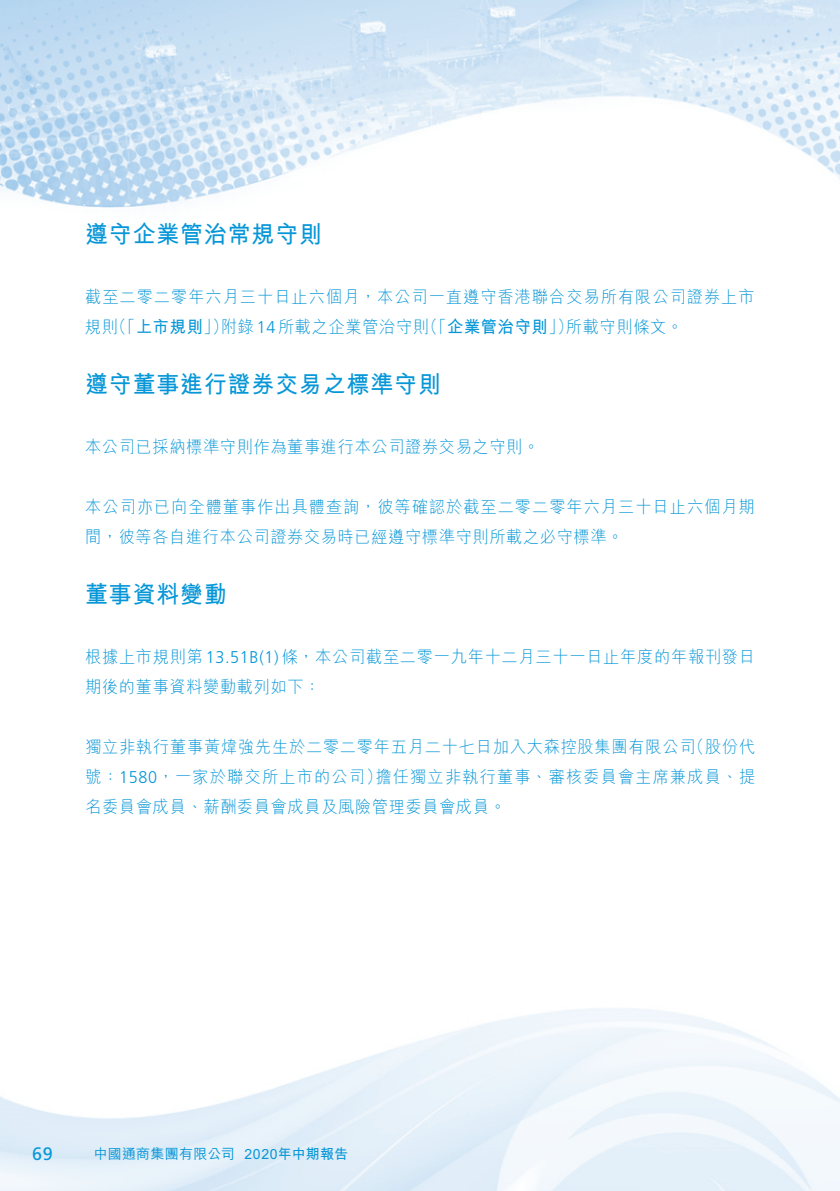
<style>
.page{position:relative;width:840px;height:1191px;background:#fff}
.page>*{position:absolute;margin:0;border:0;box-sizing:border-box;transform-origin:0 0}
.t1{font:700 24px "M Hei HK";letter-spacing:.04em;color:#0696d7;scale:.95 1}
.t2{font:18px "Frutiger";color:#0696d7}
.t3{font:300 17px/30px "M Hei HK";letter-spacing:.05em;color:#0696d7;scale:.95 1}
.t4{font:700 17px "M Hei HK";letter-spacing:.04em;color:#0696d7;scale:.95 1}
.t5{font:500 14px "M Hei HK";letter-spacing:.015em;color:#0696d7}
.t6{font:700 14px "M Hei HK";letter-spacing:.02em;color:#0696d7}
.s1{font-weight:300}
.s2{font-weight:700}
.s3{font-family:"Frutiger"}
</style>
<div class="page">
<img style="left:0;top:0;width:839px;height:1191px">
<h1 class="t1" style="left:85px;top:216px;width:251px">遵守企業管治常規守則</h1>
<p class="t3" style="left:565px;top:281px;width:200px;text-indent:-480px">截至二零二零年六月三十日止六個月，本公司一直遵守香港聯合交易所有限公司證券上市所載守則條文。</p>
<p class="t4" style="left:421px;top:314px;width:161px"><span class="s1">（「</span>企業管治守則<span class="s1">」）</span></p>
<p class="t3" style="left:110px;top:311px;width:125px">（「<span class="s2">上市規則</span>」）</p>
<p class="t3" style="left:221px;top:311px;width:220px">附錄<span class="s3">14</span> 所載之企業管治守則</p>
<p class="t3" style="left:85px;top:311px;width:36px">規則</p>
<h1 class="t1" style="left:85px;top:366px;width:376px">遵守董事進行證券交易之標準守則</h1>
<p class="t3" style="left:85px;top:431px;width:479px">本公司已採納標準守則作為董事進行本公司證券交易之守則。</p>
<p class="t3" style="left:85px;top:491px;width:706px">本公司亦已向全體董事作出具體查詢，彼等確認於截至二零二零年六月三十日止六個月期間，彼等各自進行本公司證券交易時已經遵守標準守則所載之必守標準。</p>
<h1 class="t1" style="left:85px;top:576px;width:151px">董事資料變動</h1>
<p class="t3" style="left:85px;top:641px;width:706px">根據上市規則第<span class="s3">13.51</span> 條<span class="s3">)1(B</span> ，本公司截至二零一九年十二月三十一日止年度的年報刊發日期後的董事資料變動載列如下：</p>
<p class="t3" style="left:688px;top:731px;width:72px">（股份代</p>
<p class="t3" style="left:375px;top:731px;width:401px;text-indent:-290px">獨立非執行董事黃煒強先生於二零二零年五月二十七日加入大森控股集團有限公司<br>擔任獨立非執行董事、審核委員會主席兼成員、提</p>
<p class="t3" style="left:85px;top:761px;width:444px">號：<span class="s3">1580</span>，一家於聯交所上市的公司）<br>名委員會成員、薪酬委員會成員及風險管理委員會成員。</p>
<p class="t2" style="left:32px;top:1143px;width:22px">69</p>
<p class="t5" style="left:94px;top:1143px;width:142px">中國通商集團有限公司</p>
<p class="t6" style="left:244px;top:1143px;width:105px">2020年中期報告</p>
</div>
